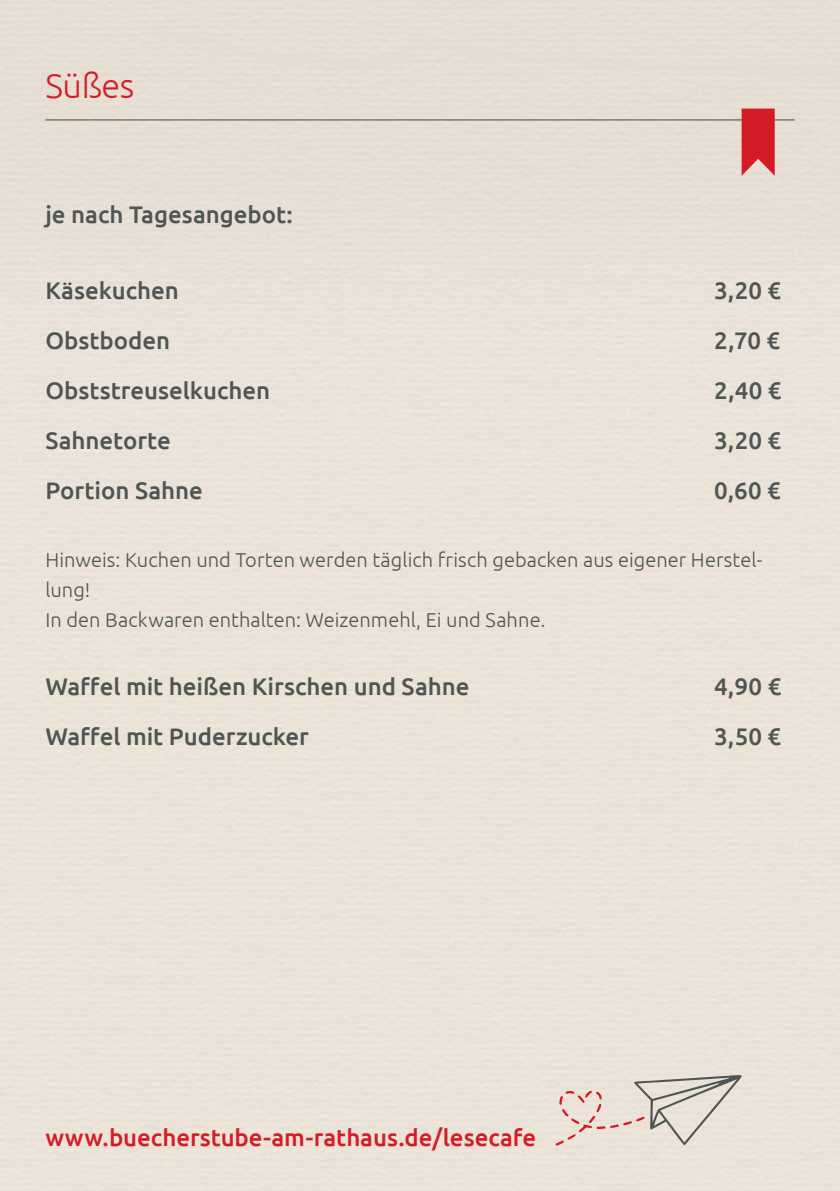
<style>
.page{position:relative;width:840px;height:1191px;background:#fff}
.page>*{position:absolute;margin:0;border:0;box-sizing:border-box;transform-origin:0 0}
.t1{font:300 34px "Ubuntu";letter-spacing:-.01em;color:#d41c26}
.t2{font:500 24px "Ubuntu";color:#4f5551}
.t3{font:500 24px "Ubuntu";color:#d41c26}
.t4{font:300 20px/30px "Ubuntu";letter-spacing:.005em;color:#4f5551}
</style>
<div class="page">
<div style="left:0;top:0;width:839px;height:1191px;background:#eae2d7"></div>
<hr style="left:45px;top:119px;width:749px;height:1px;background:#444946">
<svg style="left:741px;top:109px;width:33px;height:67px;background:#d6383f"></svg>
<svg style="left:555px;top:1074px;width:187px;height:71px;background:#ded3c9"></svg>
<h1 class="t1" style="left:45px;top:66px;width:91px">Süßes</h1>
<p class="t2" style="left:45px;top:199px;width:249px">je nach Tagesangebot:</p>
<p class="t2" style="left:45px;top:275px;width:135px">Käsekuchen</p>
<p class="t2" style="left:713px;top:275px;width:69px">3,20 €</p>
<p class="t2" style="left:45px;top:325px;width:126px">Obstboden</p>
<p class="t2" style="left:713px;top:325px;width:68px">2,70 €</p>
<p class="t2" style="left:45px;top:375px;width:226px">Obststreuselkuchen</p>
<p class="t2" style="left:713px;top:375px;width:69px">2,40 €</p>
<p class="t2" style="left:45px;top:425px;width:127px">Sahnetorte</p>
<p class="t2" style="left:713px;top:425px;width:69px">3,20 €</p>
<p class="t2" style="left:45px;top:475px;width:159px">Portion Sahne</p>
<p class="t2" style="left:713px;top:475px;width:68px">0,60 €</p>
<p class="t4" style="left:45px;top:544px;width:718px">Hinweis: Kuchen und Torten werden täglich frisch gebacken aus eigener Herstel&shy;lung!<br>In den Backwaren enthalten: Weizenmehl, Ei und Sahne.</p>
<p class="t2" style="left:45px;top:671px;width:425px">Waffel mit heißen Kirschen und Sahne</p>
<p class="t2" style="left:713px;top:671px;width:69px">4,90 €</p>
<p class="t2" style="left:45px;top:721px;width:265px">Waffel mit Puderzucker</p>
<p class="t2" style="left:713px;top:721px;width:69px">3,50 €</p>
<p class="t3" style="left:45px;top:1121px;width:492px">www.buecherstube-am-rathaus.de/lesecafe</p>
</div>
